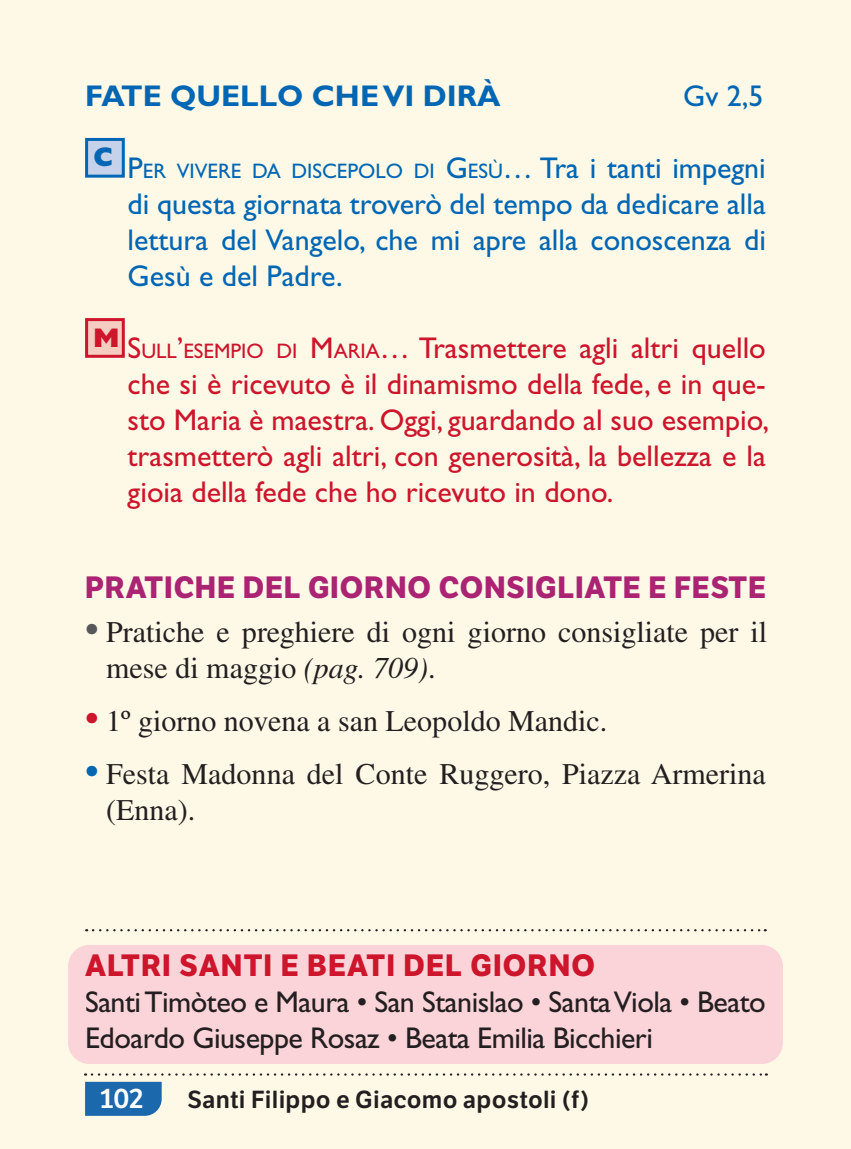
<style>
.page{position:relative;width:851px;height:1149px;background:#fff}
.page>*{position:absolute;margin:0;border:0;box-sizing:border-box;transform-origin:0 0}
.t1{font:30px/36px "Gill Sans Std";color:#cd152c;text-align:justify}
.t2{font:30px/36px "Times LT Std";color:#231f20}
.t3{font:30px/36px "Gill Sans Std";color:#0166b3;text-align:justify}
.t4{font:30px/36px "Gill Sans Std";letter-spacing:-.015em;color:#231f20}
.t5{font:700 30px "LFT Etica";letter-spacing:.03em;color:#ab2474}
.t6{font:700 30px "LFT Etica";letter-spacing:.04em;color:#cd152c}
.t7{font:700 30px "Gill Sans Std";color:#0166b3}
.t8{font:600 27px "LFT Etica";color:#fff}
.t9{font:600 24px "LFT Etica";letter-spacing:.01em;color:#231f20}
.t10{font:21px "Gill Sans Std";color:#0166b3}
.s1{font-size:30px}
.s2{font-style:inherit}
.s3{font-size:21px}
.s4{font-size:39px;color:#57585a}
.s5{font-style:italic}
.s6{font-size:39px;color:#cd152c}
.s7{font-size:39px;color:#0166b3}
</style>
<div class="page">
<div style="left:0;top:0;width:850px;height:1148px;background:#fef9e7"></div>
<div style="left:68px;top:944px;width:714px;height:119px;background:#fbd4d9;border-radius:21px"></div>
<svg style="left:93px;top:929px;width:672px;height:2px"></svg>
<div style="left:87px;top:139px;width:36px;height:37px;background:#c6d2ea"></div>
<div style="left:85px;top:138px;width:40px;height:39px;border:3px solid #0166b3"></div>
<div style="left:87px;top:319px;width:36px;height:37px;background:#f5cdc0"></div>
<div style="left:85px;top:318px;width:40px;height:39px;border:3px solid #cd152c"></div>
<svg style="left:85px;top:1081px;width:77px;height:34px;background:#256eaf"></svg>
<svg style="left:92px;top:1073px;width:674px;height:2px"></svg>
<p class="t7" style="left:85px;top:78px;width:417px">FATE QUELLO CHE VI DIRÀ</p>
<p class="t3" style="left:683px;top:78px;width:82px">Gv 2,5</p>
<p class="t10" style="left:93px;top:158px;width:674px"><sup>C</sup> <span class="s1">P</span>ER VIVERE DA DISCEPOLO DI <span class="s1">G</span>ESÙ<span class="s1">… Tra i tanti impegni</span></p>
<p class="t3" style="left:128px;top:186px;width:639px">di questa giornata troverò del tempo da dedicare alla lettura del Vangelo, che mi apre alla conoscenza di Gesù e del Padre.</p>
<p class="t1" style="left:128px;top:330px;width:642px;text-indent:-34px"><sup>M</sup> <span class="s2">S</span><span class="s3">ULL</span><span class="s2">’</span><span class="s3">ESEMPIO DI</span> <span class="s2">M</span><span class="s3">ARIA</span>… Trasmettere agli altri quello che si è ricevuto è il dinamismo della fede, e in que&shy;sto Maria è maestra. Oggi, guardando al suo esempio, trasmetterò agli altri, con generosità, la bellezza e la gioia della fede che ho ricevuto in dono.</p>
<p class="t5" style="left:85px;top:568px;width:682px">PRATICHE DEL GIORNO CONSIGLIATE E FESTE</p>
<p class="t2" style="left:106px;top:614px;width:662px;text-indent:-21px"><span class="s4">•</span> Pratiche e preghiere di ogni giorno consigliate per il mese di maggio <span class="s5">(pag. 709)</span>.</p>
<p class="t2" style="left:85px;top:703px;width:523px"><span class="s6">•</span> 1º giorno novena a san Leopoldo Mandic.</p>
<p class="t2" style="left:106px;top:756px;width:661px;text-indent:-21px"><span class="s7">•</span> Festa Madonna del Conte Ruggero, Piazza Armerina (Enna).</p>
<p class="t6" style="left:85px;top:946px;width:511px">ALTRI SANTI E BEATI DEL GIORNO</p>
<p class="t4" style="left:85px;top:983px;width:682px">Santi Timòteo e Maura • San Stanislao • Santa Viola • Beato<br>Edoardo Giuseppe Rosaz • Beata Emilia Bicchieri</p>
<p class="t8" style="left:100px;top:1082px;width:45px">102</p>
<p class="t9" style="left:188px;top:1084px;width:402px">Santi Filippo e Giacomo apostoli (f)</p>
</div>
